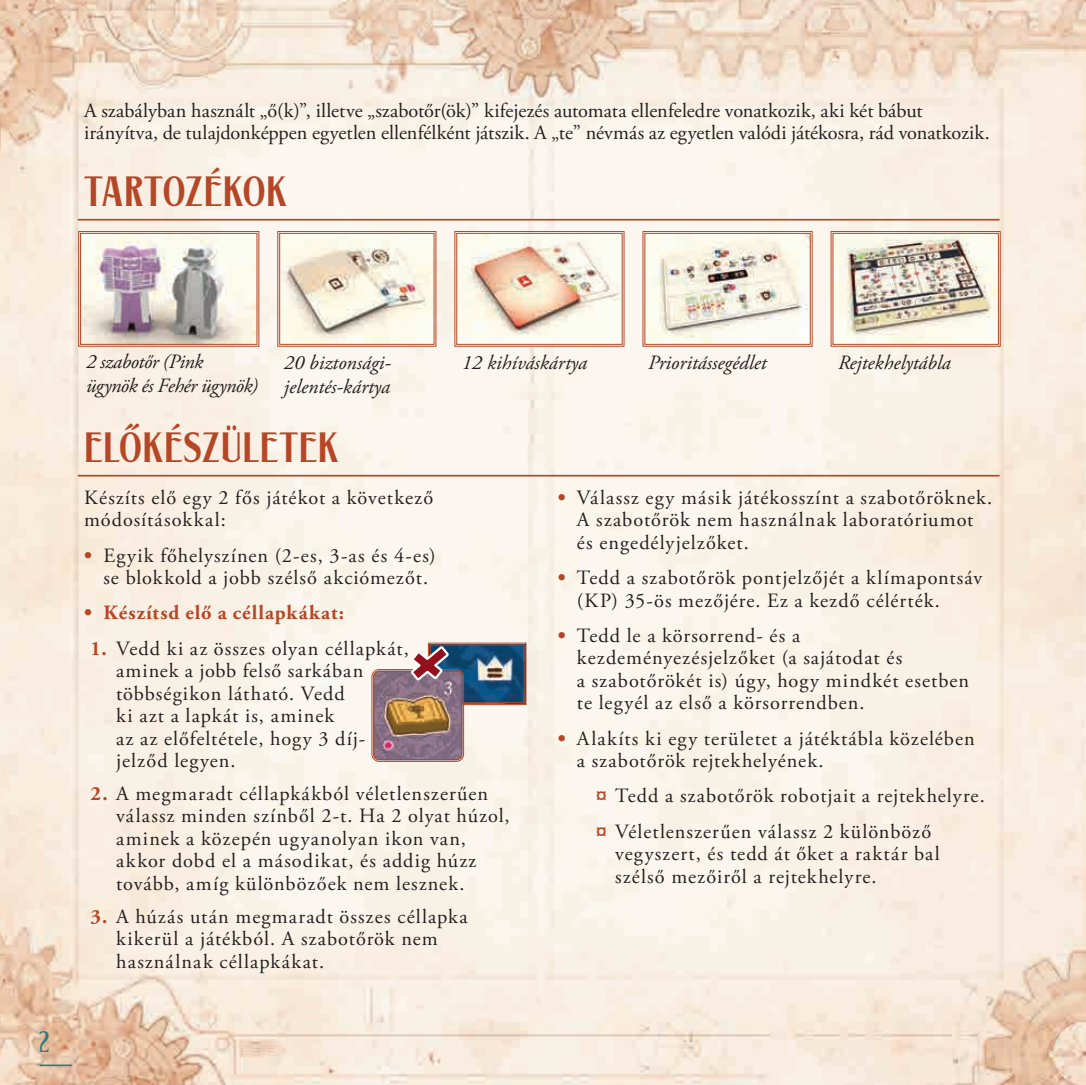
<style>
.page{position:relative;width:1086px;height:1085px;background:#fff}
.page>*{position:absolute;margin:0;border:0;box-sizing:border-box;transform-origin:0 0}
.t1{font:45px "LHF Fine Cut";letter-spacing:.015em;color:#b54726}
.t2{font:31.5px "LHF Fine Cut";color:#307d81}
.t3{font:20.25px/22.5px "Adobe Garamond Pro";letter-spacing:.045em;color:#231f20}
.t4{font:20.25px/22.5px "Adobe Garamond Pro";color:#231f20}
.t5{font:italic 20.25px/24.3px "Adobe Garamond Pro";color:#231f20}
.t6{font:700 20.25px "Adobe Garamond Pro";letter-spacing:.045em;color:#b54726}
.t7{font:italic 20.25px "Adobe Garamond Pro";letter-spacing:-.02em;color:#231f20}
.s1{font-weight:700;color:#b54726}
</style>
<div class="page">
<img style="left:0;top:0;width:1085px;height:1084px">
<hr style="left:40px;top:1064px;width:32px;height:1px;background:#307d81">
<hr style="left:78px;top:219px;width:921px;height:1px;background:#b54726">
<hr style="left:78px;top:475px;width:921px;height:1px;background:#b54726">
<svg style="left:78px;top:231px;width:181px;height:115px"></svg>
<svg style="left:454px;top:231px;width:170px;height:115px"></svg>
<svg style="left:277px;top:231px;width:159px;height:115px"></svg>
<svg style="left:642px;top:231px;width:170px;height:115px"></svg>
<img style="left:830px;top:231px;width:170px;height:115px">
<img style="left:373px;top:670px;width:89px;height:90px">
<div style="left:371px;top:669px;width:93px;height:92px;border:1px solid #b54726;border-radius:7px"></div>
<div style="left:373px;top:671px;width:89px;height:88px;border:1px solid #b54726;border-radius:5px"></div>
<img style="left:409px;top:642px;width:117px;height:62px">
<p class="t4" style="left:84px;top:100px;width:907px">A szabályban használt „ő(k)”, illetve „szabotőr(ök)” kifejezés automata ellenfeledre vonatkozik, aki két bábut irányítva, de tulajdonképpen egyetlen ellenfélként játszik. A „te” névmás az egyetlen valódi játékosra, rád vonatkozik.</p>
<h1 class="t1" style="left:84px;top:166px;width:204px">TARTOZÉKOK</h1>
<h2 class="t2" style="left:40px;top:1023px;width:11px">2</h2>
<p class="t7" style="left:86px;top:349px;width:119px">2 szabotőr (Pink</p>
<p class="t5" style="left:461px;top:351px;width:127px">12 kihíváskártya</p>
<p class="t5" style="left:648px;top:351px;width:120px">Prioritássegédlet</p>
<p class="t5" style="left:838px;top:351px;width:114px">Rejtekhelytábla</p>
<p class="t5" style="left:86px;top:374px;width:173px">ügynök és Fehér ügynök)</p>
<p class="t5" style="left:284px;top:351px;width:108px">20 biztonsági&shy;jelentés-kártya</p>
<h1 class="t1" style="left:84px;top:422px;width:255px">ELŐKÉSZÜLETEK</h1>
<p class="t3" style="left:84px;top:486px;width:350px">Készíts elő egy 2 fős játékot a következő módosításokkal:</p>
<p class="t3" style="left:84px;top:544px;width:353px;text-align:center"><span class="s1">•</span> Egyik főhelyszínen (2-es, 3-as és 4-es) se blokkold a jobb szélső akciómezőt.</p>
<p class="t6" style="left:84px;top:601px;width:261px">• Készítsd elő a céllapkákat:</p>
<p class="t3" style="left:116px;top:637px;width:294px;text-indent:-26px"><span class="s1">1.</span> Vedd ki az összes olyan céllapkát, aminek a jobb felső sarkában többségikon látható. Vedd<br>ki azt a lapkát is, aminek<br>az az előfeltétele, hogy 3 díj&shy;jelződ legyen.</p>
<p class="t3" style="left:116px;top:782px;width:395px;text-indent:-26px"><span class="s1">2.</span> A megmaradt céllapkákból véletlenszerűen válassz minden színből 2-t. Ha 2 olyat húzol, aminek a közepén ugyanolyan ikon van, akkor dobd el a másodikat, és addig húzz tovább, amíg különbözőek nem lesznek.</p>
<p class="t3" style="left:116px;top:905px;width:353px;text-indent:-26px"><span class="s1">3.</span> A húzás után megmaradt összes céllapka kikerül a játékból. A szabotőrök nem használnak céllapkákat.</p>
<p class="t3" style="left:577px;top:486px;width:417px;text-indent:-19px"><span class="s1">•</span> Válassz egy másik játékosszínt a szabotőröknek.<br>A szabotőrök nem használnak laboratóriumot és engedélyjelzőket.</p>
<p class="t3" style="left:577px;top:567px;width:407px;text-indent:-19px"><span class="s1">•</span> Tedd a szabotőrök pontjelzőjét a klímapontsáv (KP) 35-ös mezőjére. Ez a kezdő célérték.</p>
<p class="t3" style="left:577px;top:624px;width:393px;text-indent:-19px"><span class="s1">•</span> Tedd le a körsorrend- és a kezdeményezésjelzőket (a sajátodat és<br>a szabotőrökét is) úgy, hogy mindkét esetben te legyél az első a körsorrendben.</p>
<p class="t3" style="left:577px;top:727px;width:399px;text-indent:-19px"><span class="s1">•</span> Alakíts ki egy területet a játéktábla közelében a szabotőrök rejtekhelyének.</p>
<p class="t3" style="left:596px;top:779px;width:390px;line-height:35.3px"><span class="s1">¤</span> Tedd a szabotőrök robotjait a rejtekhelyre. <span class="s1">¤</span> Véletlenszerűen válassz 2 különböző</p>
<p class="t3" style="left:615px;top:843px;width:326px">vegyszert, és tedd át őket a raktár bal szélső mezőiről a rejtekhelyre.</p>
</div>
